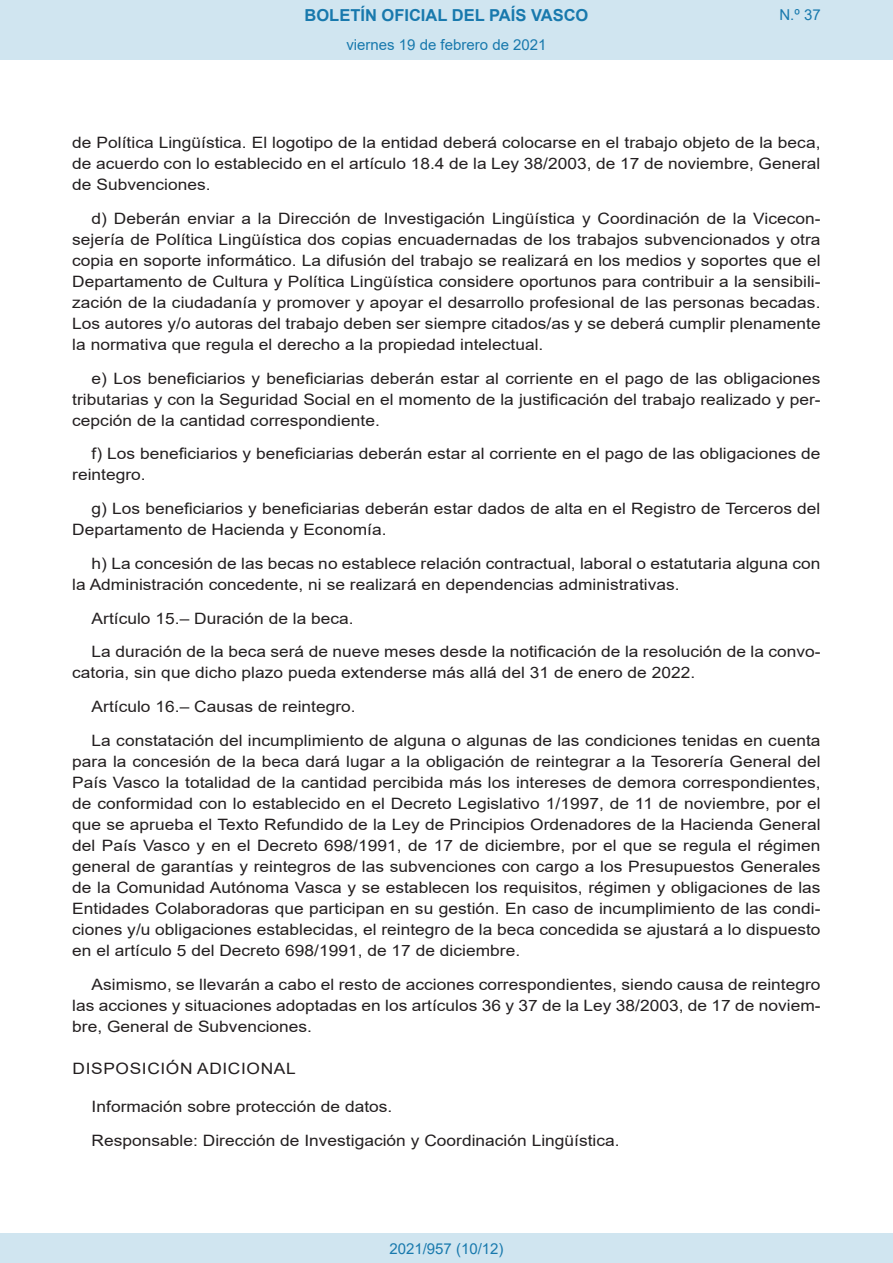
<style>
.page{position:relative;width:893px;height:1263px;background:#fff}
.page>*{position:absolute;margin:0;border:0;box-sizing:border-box;transform-origin:0 0}
.t1{font:700 16.5px "Arial";color:#1879ad}
.BOPVDetalle{font:15.6px/21px "Arial";color:#231f20;text-align:justify;scale:1.11 1}
.BOPVDisposicion{font:15.6px "Arial";letter-spacing:.035em;color:#231f20;scale:1.11 1}
.Paginacion_Centro{font:15px "Arial";color:#1879ad}
</style>
<div class="page">
<div style="left:0;top:0;width:893px;height:60px;background:#d0e5f0"></div>
<div style="left:0;top:1233px;width:893px;height:30px;background:#d0e5f0"></div>
<p class="t1" style="left:305px;top:3px;width:285px">BOLETÍN OFICIAL DEL PAÍS VASCO</p>
<p class="Paginacion_Centro" style="left:346px;top:35px;width:202px">viernes 19 de febrero de 2021</p>
<p class="Paginacion_Centro" style="left:779px;top:5px;width:43px">N.º 37</p>
<p class="BOPVDetalle" style="left:72px;top:132px;width:676px">de Política Lingüística. El logotipo de la entidad deberá colocarse en el trabajo objeto de la beca, de acuerdo con lo establecido en el artículo 18.4 de la Ley 38/2003, de 17 de noviembre, General de Subvenciones.</p>
<p class="BOPVDetalle" style="left:72px;top:208px;width:676px;text-indent:19px">d) Deberán enviar a la Dirección de Investigación Lingüística y Coordinación de la Vicecon&shy;sejería de Política Lingüística dos copias encuadernadas de los trabajos subvencionados y otra copia en soporte informático. La difusión del trabajo se realizará en los medios y soportes que el Departamento de Cultura y Política Lingüística considere oportunos para contribuir a la sensibili&shy;zación de la ciudadanía y promover y apoyar el desarrollo profesional de las personas becadas.<br>Los autores y/o autoras del trabajo deben ser siempre citados/as y se deberá cumplir plenamente la normativa que regula el derecho a la propiedad intelectual.</p>
<p class="BOPVDetalle" style="left:72px;top:368px;width:676px;text-indent:19px">e) Los beneficiarios y beneficiarias deberán estar al corriente en el pago de las obligaciones tributarias y con la Seguridad Social en el momento de la justificación del trabajo realizado y per&shy;cepción de la cantidad correspondiente.</p>
<p class="BOPVDetalle" style="left:72px;top:443px;width:676px;text-indent:19px">f) Los beneficiarios y beneficiarias deberán estar al corriente en el pago de las obligaciones de reintegro.</p>
<p class="BOPVDetalle" style="left:72px;top:498px;width:676px;text-indent:19px">g) Los beneficiarios y beneficiarias deberán estar dados de alta en el Registro de Terceros del<br>Departamento de Hacienda y Economía.</p>
<p class="BOPVDetalle" style="left:72px;top:553px;width:676px;text-indent:19px">h) La concesión de las becas no establece relación contractual, laboral o estatutaria alguna con la Administración concedente, ni se realizará en dependencias administrativas.</p>
<p class="BOPVDetalle" style="left:92px;top:608px;width:238px">Artículo 15.– Duración de la beca.</p>
<p class="BOPVDetalle" style="left:72px;top:641px;width:676px;text-indent:19px">La duración de la beca será de nueve meses desde la notificación de la resolución de la convo&shy;catoria, sin que dicho plazo pueda extenderse más allá del 31 de enero de 2022.</p>
<p class="BOPVDetalle" style="left:92px;top:696px;width:239px">Artículo 16.– Causas de reintegro.</p>
<p class="BOPVDetalle" style="left:72px;top:730px;width:676px;text-indent:19px">La constatación del incumplimiento de alguna o algunas de las condiciones tenidas en cuenta para la concesión de la beca dará lugar a la obligación de reintegrar a la Tesorería General del País Vasco la totalidad de la cantidad percibida más los intereses de demora correspondientes, de conformidad con lo establecido en el Decreto Legislativo 1/1997, de 11 de noviembre, por el que se aprueba el Texto Refundido de la Ley de Principios Ordenadores de la Hacienda General del País Vasco y en el Decreto 698/1991, de 17 de diciembre, por el que se regula el régimen general de garantías y reintegros de las subvenciones con cargo a los Presupuestos Generales de la Comunidad Autónoma Vasca y se establecen los requisitos, régimen y obligaciones de las Entidades Colaboradoras que participan en su gestión. En caso de incumplimiento de las condi&shy;ciones y/u obligaciones establecidas, el reintegro de la beca concedida se ajustará a lo dispuesto en el artículo 5 del Decreto 698/1991, de 17 de diciembre.</p>
<p class="BOPVDetalle" style="left:72px;top:974px;width:676px;text-indent:19px">Asimismo, se llevarán a cabo el resto de acciones correspondientes, siendo causa de reintegro las acciones y situaciones adoptadas en los artículos 36 y 37 de la Ley 38/2003, de 17 de noviem&shy;bre, General de Subvenciones.</p>
<p class="BOPVDisposicion" style="left:73px;top:1058px;width:202px">DISPOSICIÓN ADICIONAL</p>
<p class="BOPVDetalle" style="left:92px;top:1096px;width:272px">Información sobre protección de datos.</p>
<p class="BOPVDetalle" style="left:92px;top:1130px;width:477px">Responsable: Dirección de Investigación y Coordinación Lingüística.</p>
<p class="Paginacion_Centro" style="left:389px;top:1238px;width:116px">2021/957 (10/12)</p>
</div>
